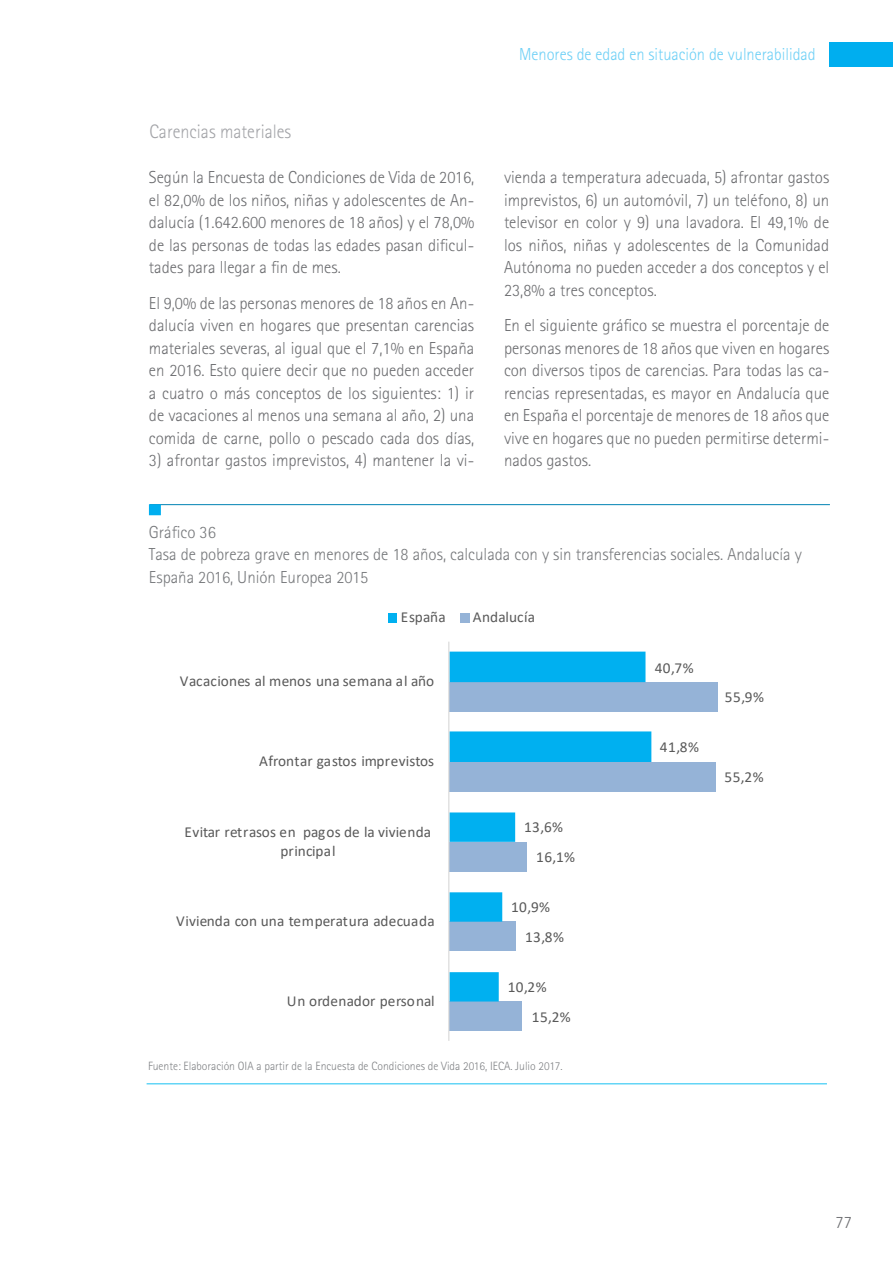
<style>
.page{position:relative;width:893px;height:1263px;background:#fff}
.page>*{position:absolute;margin:0;border:0;box-sizing:border-box;transform-origin:0 0}
.Subtítulo_Apartado_2{font:300 19.5px "Rotis Sans Serif";color:#a3a4a8;scale:.93 1}
.t1{font:300 17.4px/22.5px "Rotis Sans Serif";color:#6c6d70;text-align:justify}
.Título_Gráfico{font:300 17.4px/22.5px "Rotis Sans Serif";color:#76787b}
.t2{font:300 17.4px "Rotis Sans Serif";color:#6ed0f6;scale:.94 1}
.t3{font:15.3px/19px "Calibri";letter-spacing:.015em;color:#595959;text-align:center}
.Texto_nota_pie{font:300 12px "Rotis Sans Serif";color:#808285}
</style>
<div class="page">
<div style="left:829px;top:43px;width:64px;height:24px;background:#00aeef"></div>
<hr style="left:150px;top:504px;width:680px;height:1px;background:#0082b4">
<div style="left:149px;top:504px;width:12px;height:11px;background:#00aeef;border:1px solid #00aeef"></div>
<hr style="left:147px;top:1083px;width:680px;height:1px;background:#15c0f2">
<div style="left:449px;top:1001px;width:73px;height:30px;background:#95b3d7"></div>
<div style="left:449px;top:762px;width:267px;height:29px;background:#95b3d7"></div>
<div style="left:449px;top:682px;width:269px;height:29px;background:#95b3d7"></div>
<svg style="left:449px;top:652px;width:202px;height:349px"></svg>
<hr style="left:448px;top:642px;width:1px;height:399px;background:#d9d9d9">
<div style="left:388px;top:613px;width:9px;height:9px;background:#00b0f0"></div>
<div style="left:460px;top:613px;width:9px;height:9px;background:#95b3d7"></div>
<p class="Subtítulo_Apartado_2" style="left:150px;top:120px;width:154px">Carencias materiales</p>
<p class="t1" style="left:149px;top:166px;width:327px">Según la Encuesta de Condiciones de Vida de 2016, el 82,0% de los niños, niñas y adolescentes de An&shy;dalucía (1.642.600 menores de 18 años) y el 78,0% de las personas de todas las edades pasan dificul&shy;tades para llegar a fin de mes.</p>
<p class="t1" style="left:149px;top:292px;width:327px">El 9,0% de las personas menores de 18 años en An&shy;dalucía viven en hogares que presentan carencias materiales severas, al igual que el 7,1% en España en 2016. Esto quiere decir que no pueden acceder a cuatro o más conceptos de los siguientes: 1) ir de vacaciones al menos una semana al año, 2) una comida de carne, pollo o pescado cada dos días,</p>
<p class="t1" style="left:149px;top:449px;width:327px">3) afrontar gastos imprevistos, 4) mantener la vi-</p>
<p class="t2" style="left:519px;top:44px;width:317px">Menores de edad en situación de vulnerabilidad</p>
<p class="t1" style="left:504px;top:166px;width:327px">vienda a temperatura adecuada, 5) afrontar gastos imprevistos, 6) un automóvil, 7) un teléfono, 8) un televisor en color y 9) una lavadora. El 49,1% de los niños, niñas y adolescentes de la Comunidad Autónoma no pueden acceder a dos conceptos y el 23,8% a tres conceptos.</p>
<p class="t1" style="left:504px;top:314px;width:327px">En el siguiente gráfico se muestra el porcentaje de personas menores de 18 años que viven en hogares con diversos tipos de carencias. Para todas las ca&shy;rencias representadas, es mayor en Andalucía que en España el porcentaje de menores de 18 años que vive en hogares que no pueden permitirse determi&shy;nados gastos.</p>
<p class="Título_Gráfico" style="left:149px;top:521px;width:68px">Gráfico 36</p>
<p class="Título_Gráfico" style="left:149px;top:543px;width:655px">Tasa de pobreza grave en menores de 18 años, calculada con y sin transferencias sociales. Andalucía y<br>España 2016, Unión Europea 2015</p>
<p class="t3" style="left:401px;top:607px;width:46px">España</p>
<p class="t3" style="left:473px;top:607px;width:64px">Andalucía</p>
<p class="t3" style="left:180px;top:671px;width:256px">Vacaciones al menos una semana al año</p>
<p class="t3" style="left:259px;top:751px;width:177px">Afrontar gastos imprevistos</p>
<p class="t3" style="left:184px;top:822px;width:248px">Evitar retrasos en pagos de la vivienda principal</p>
<p class="t3" style="left:176px;top:911px;width:260px">Vivienda con una temperatura adecuada</p>
<p class="t3" style="left:287px;top:991px;width:149px">Un ordenador personal</p>
<p class="t3" style="left:524px;top:817px;width:41px">13,6%</p>
<p class="t3" style="left:536px;top:847px;width:41px">16,1%</p>
<p class="t3" style="left:511px;top:897px;width:41px">10,9%</p>
<p class="t3" style="left:525px;top:927px;width:41px">13,8%</p>
<p class="t3" style="left:508px;top:977px;width:41px">10,2%</p>
<p class="t3" style="left:532px;top:1007px;width:41px">15,2%</p>
<p class="Texto_nota_pie" style="left:148px;top:1059px;width:416px">Fuente: Elaboración OIA a partir de la Encuesta de Condiciones de Vida 2016, IECA. Julio 2017.</p>
<p class="t3" style="left:655px;top:657px;width:41px">40,7%</p>
<p class="t3" style="left:660px;top:737px;width:41px">41,8%</p>
<p class="t3" style="left:725px;top:687px;width:41px">55,9%</p>
<p class="t3" style="left:724px;top:767px;width:41px">55,2%</p>
<p class="t1" style="left:836px;top:1211px;width:18px">77</p>
</div>
